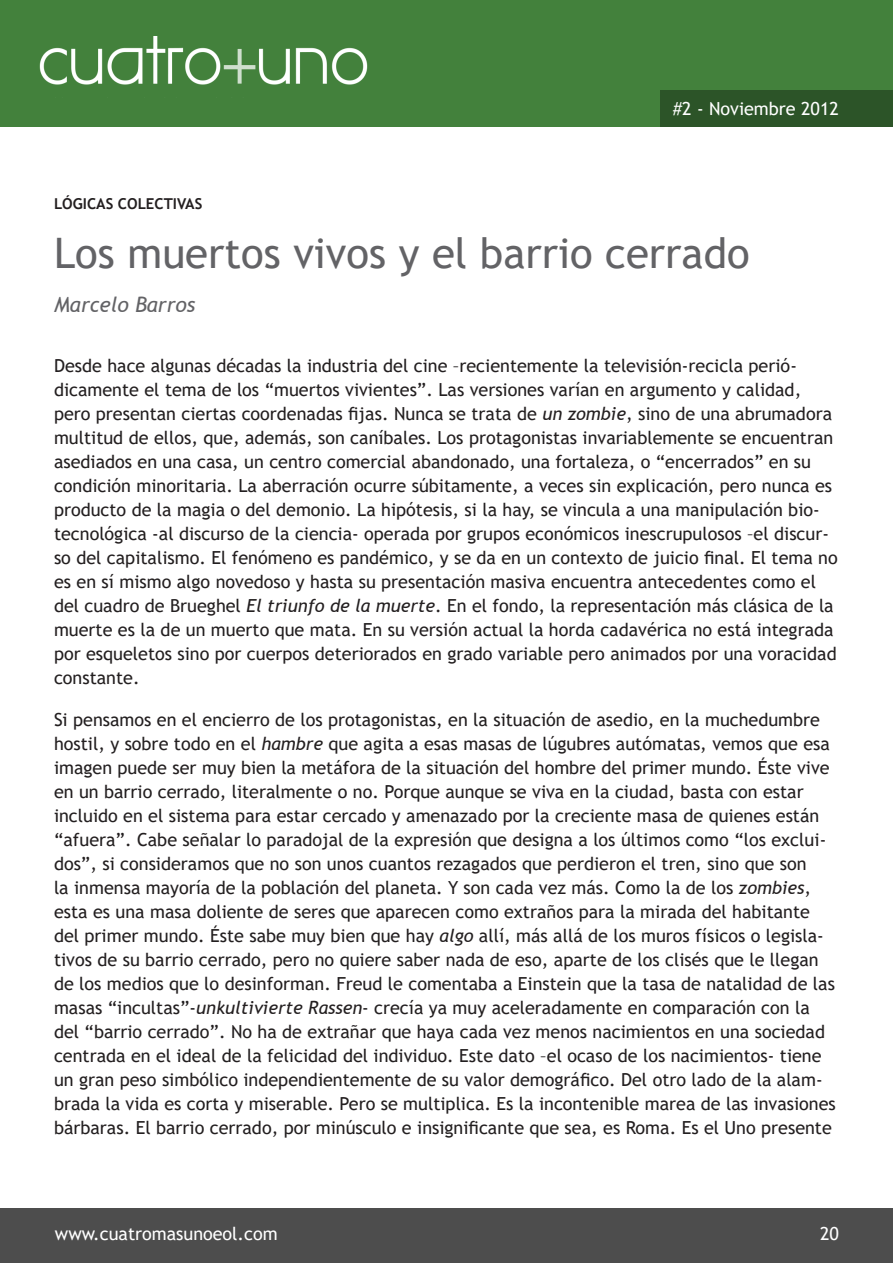
<style>
.page{position:relative;width:893px;height:1263px;background:#fff}
.page>*{position:absolute;margin:0;border:0;box-sizing:border-box;transform-origin:0 0}
.H1_Titulo{font:42px "Trebuchet MS";color:#636366}
.Autor{font:italic 21px "Trebuchet MS";color:#636366}
.t1{font:18px/24px "Trebuchet MS";color:#231f20}
.t2{font:18px "Trebuchet MS";color:#fff}
.Volanta{font:700 15px "Trebuchet MS";color:#231f20}
.s1{font-style:italic}
</style>
<div class="page">
<div style="left:0;top:0;width:893px;height:126px;background:#43813c"></div>
<img style="left:39px;top:36px;width:329px;height:49px">
<div style="left:661px;top:90px;width:232px;height:36px;background:#2c5428"></div>
<div style="left:0;top:1209px;width:893px;height:54px;background:#4d4d4d"></div>
<p class="t2" style="left:673px;top:97px;width:168px">#2 - Noviembre 2012</p>
<p class="Volanta" style="left:54px;top:194px;width:150px">LÓGICAS COLECTIVAS</p>
<p class="H1_Titulo" style="left:54px;top:227px;width:697px">Los muertos vivos y el barrio cerrado</p>
<p class="Autor" style="left:54px;top:291px;width:143px">Marcelo Barros</p>
<p class="t1" style="left:54px;top:353px;width:785px">Desde hace algunas décadas la industria del cine –recientemente la televisión-recicla perió&shy;dicamente el tema de los “muertos vivientes”. Las versiones varían en argumento y calidad, pero presentan ciertas coordenadas fijas. Nunca se trata de <span class="s1">un zombie</span>, sino de una abrumadora multitud de ellos, que, además, son caníbales. Los protagonistas invariablemente se encuentran asediados en una casa, un centro comercial abandonado, una fortaleza, o “encerrados” en su condición minoritaria. La aberración ocurre súbitamente, a veces sin explicación, pero nunca es producto de la magia o del demonio. La hipótesis, si la hay, se vincula a una manipulación bio&shy;tecnológica -al discurso de la ciencia- operada por grupos económicos inescrupulosos –el discur&shy;so del capitalismo. El fenómeno es pandémico, y se da en un contexto de juicio final. El tema no es en sí mismo algo novedoso y hasta su presentación masiva encuentra antecedentes como el del cuadro de Brueghel <span class="s1">El triunfo de la muerte</span>. En el fondo, la representación más clásica de la muerte es la de un muerto que mata. En su versión actual la horda cadavérica no está integrada por esqueletos sino por cuerpos deteriorados en grado variable pero animados por una voracidad constante.</p>
<p class="t1" style="left:54px;top:707px;width:783px">Si pensamos en el encierro de los protagonistas, en la situación de asedio, en la muchedumbre hostil, y sobre todo en el <span class="s1">hambre</span> que agita a esas masas de lúgubres autómatas, vemos que esa imagen puede ser muy bien la metáfora de la situación del hombre del primer mundo. Éste vive en un barrio cerrado, literalmente o no. Porque aunque se viva en la ciudad, basta con estar incluido en el sistema para estar cercado y amenazado por la creciente masa de quienes están “afuera”. Cabe señalar lo paradojal de la expresión que designa a los últimos como “los exclui&shy;dos”, si consideramos que no son unos cuantos rezagados que perdieron el tren, sino que son<br>la inmensa mayoría de la población del planeta. Y son cada vez más. Como la de los <span class="s1">zombies</span>, esta es una masa doliente de seres que aparecen como extraños para la mirada del habitante del primer mundo. Éste sabe muy bien que hay <span class="s1">algo</span> allí, más allá de los muros físicos o legisla&shy;tivos de su barrio cerrado, pero no quiere saber nada de eso, aparte de los clisés que le llegan de los medios que lo desinforman. Freud le comentaba a Einstein que la tasa de natalidad de las masas “incultas”-<span class="s1">unkultivierte Rassen</span>- crecía ya muy aceleradamente en comparación con la del “barrio cerrado”. No ha de extrañar que haya cada vez menos nacimientos en una sociedad centrada en el ideal de la felicidad del individuo. Este dato –el ocaso de los nacimientos- tiene un gran peso simbólico independientemente de su valor demográfico. Del otro lado de la alam&shy;brada la vida es corta y miserable. Pero se multiplica. Es la incontenible marea de las invasiones bárbaras. El barrio cerrado, por minúsculo e insignificante que sea, es Roma. Es el Uno presente</p>
<p class="t2" style="left:55px;top:1222px;width:224px">www.cuatromasunoeol.com</p>
<p class="t2" style="left:820px;top:1222px;width:20px">20</p>
</div>
